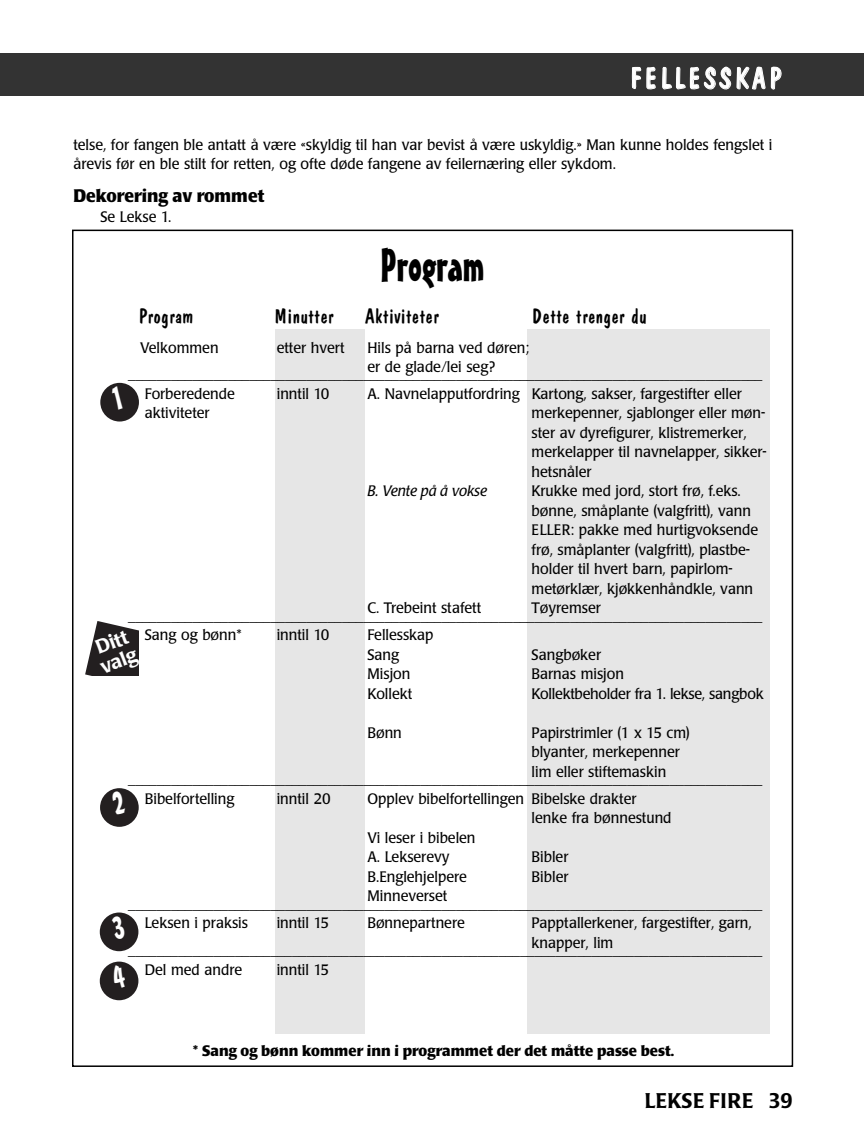
<style>
.page{position:relative;width:864px;height:1148px;background:#fff}
.page>*{position:absolute;margin:0;border:0;box-sizing:border-box;transform-origin:0 0}
.t1{font:45px "Mister Earl BT";color:#000}
.t2{font:30px "Dom Casual";letter-spacing:.095em;color:#fff;scale:.95 1}
.t3{font:21px "Dom Casual";color:#000}
.t4{font:500 21px "Poppl Laudatio";letter-spacing:.02em;color:#000;scale:.95 1}
.t5{font:500 19.5px/19.5px "Poppl Laudatio";color:#fff}
.t6{font:700 18px "Poppl Laudatio";color:#000;scale:.95 1}
.t7{font:15px/19.5px "Poppl Laudatio";color:#000;scale:.95 1}
.t8{font:700 15px "Poppl Laudatio";color:#000}
.t9{font:15px "Poppl Laudatio";letter-spacing:-.02em;color:#000;scale:.95 1}
.t10{font:italic 15px "Poppl Laudatio";color:#000}
</style>
<div class="page">
<div style="left:275px;top:328px;width:90px;height:705px;background:#e6e6e6"></div>
<div style="left:527px;top:328px;width:243px;height:705px;background:#e6e6e6"></div>
<div style="left:100px;top:383px;width:39px;height:38px;background:#231f20;border-radius:50%"></div>
<svg style="left:85px;top:621px;width:54px;height:54px"></svg>
<div style="left:100px;top:788px;width:39px;height:38px;background:#231f20;border-radius:50%"></div>
<div style="left:100px;top:912px;width:38px;height:39px;background:#231f20;border-radius:50%"></div>
<div style="left:100px;top:961px;width:38px;height:39px;background:#231f20;border-radius:50%"></div>
<div style="left:0;top:53px;width:864px;height:43px;background:#333"></div>
<h2 class="t2" style="left:630px;top:66px;width:161px">FELLESSKAP</h2>
<p class="t7" style="left:73px;top:136px;width:737px">telse, for fangen ble antatt å være «skyldig til han var bevist å være uskyldig.» Man kunne holdes fengslet i årevis før en ble stilt for retten, og ofte døde fangene av feilernæring eller sykdom.</p>
<p class="t6" style="left:74px;top:188px;width:202px">Dekorering av rommet</p>
<p class="t7" style="left:100px;top:208px;width:76px">Se Lekse 1.</p>
<h1 class="t1" style="left:380px;top:249px;width:106px">Program</h1>
<h3 class="t3" style="left:139px;top:308px;width:57px">Program</h3>
<h3 class="t3" style="left:274px;top:308px;width:61px">Minutter</h3>
<h3 class="t3" style="left:365px;top:308px;width:76px">Aktiviteter</h3>
<h3 class="t3" style="left:532px;top:308px;width:116px">Dette trenger du</h3>
<p class="t7" style="left:140px;top:339px;width:84px">Velkommen</p>
<p class="t7" style="left:277px;top:339px;width:73px">etter hvert</p>
<p class="t7" style="left:367px;top:340px;width:172px;line-height:18.8px">Hils på barna ved døren; er de glade/lei seg?</p>
<p class="t7" style="left:145px;top:366px;width:652px;text-indent:-17px">_________________________________________________________________________________________<br>Forberedende</p>
<p class="t7" style="left:277px;top:385px;width:57px">inntil 10</p>
<p class="t7" style="left:367px;top:385px;width:396px">A. Navnelapputfordring Kartong, sakser, fargestifter eller</p>
<p class="t7" style="left:145px;top:405px;width:70px">aktiviteter</p>
<p class="t7" style="left:532px;top:405px;width:249px">merkepenner, sjablonger eller møn&shy;ster av dyrefigurer, klistremerker, merkelapper til navnelapper, sikker&shy;hetsnåler</p>
<p class="t10" style="left:367px;top:485px;width:121px">B. Vente på å vokse</p>
<p class="t7" style="left:532px;top:483px;width:240px">Krukke med jord, stort frø, f.eks. bønne, småplante (valgfritt), vann ELLER: pakke med hurtigvoksende frø, småplanter (valgfritt), plastbe&shy;holder til hvert barn, papirlom&shy;metørklær, kjøkkenhåndkle, vann</p>
<p class="t7" style="left:367px;top:600px;width:121px">C. Trebeint stafett</p>
<p class="t7" style="left:532px;top:600px;width:74px">Tøyremser</p>
<p class="t7" style="left:145px;top:607px;width:652px;text-indent:-17px">_________________________________________________________________________________________<br>Sang og bønn*</p>
<p class="t7" style="left:277px;top:627px;width:57px">inntil 10</p>
<p class="t7" style="left:367px;top:627px;width:71px">Fellesskap<br>Sang</p>
<h3 class="t5" style="left:91px;top:641px;width:40px;rotate:-21deg">Ditt valg</h3>
<p class="t7" style="left:532px;top:646px;width:75px">Sangbøker</p>
<p class="t7" style="left:367px;top:666px;width:47px">Misjon</p>
<p class="t7" style="left:532px;top:666px;width:99px">Barnas misjon</p>
<p class="t7" style="left:367px;top:685px;width:49px">Kollekt</p>
<p class="t9" style="left:532px;top:687px;width:246px">Kollektbeholder fra 1. lekse, sangbok</p>
<p class="t7" style="left:367px;top:724px;width:38px">Bønn</p>
<p class="t7" style="left:532px;top:724px;width:168px">Papirstrimler (1 x 15 cm) blyanter, merkepenner lim eller stiftemaskin</p>
<p class="t7" style="left:145px;top:771px;width:652px;text-indent:-17px">_________________________________________________________________________________________<br>Bibelfortelling</p>
<p class="t7" style="left:277px;top:790px;width:58px">inntil 20</p>
<p class="t7" style="left:367px;top:790px;width:285px">Opplev bibelfortellingen Bibelske drakter</p>
<p class="t7" style="left:532px;top:810px;width:149px">lenke fra bønnestund</p>
<p class="t7" style="left:367px;top:829px;width:115px">Vi leser i bibelen</p>
<p class="t7" style="left:367px;top:849px;width:88px">A. Lekserevy</p>
<p class="t7" style="left:532px;top:849px;width:40px">Bibler</p>
<p class="t7" style="left:367px;top:868px;width:106px">B.Englehjelpere</p>
<p class="t7" style="left:532px;top:868px;width:40px">Bibler</p>
<p class="t7" style="left:367px;top:888px;width:86px">Minneverset</p>
<p class="t7" style="left:145px;top:895px;width:652px;text-indent:-17px">_________________________________________________________________________________________<br>Leksen i praksis</p>
<p class="t7" style="left:277px;top:915px;width:57px">inntil 15</p>
<p class="t7" style="left:367px;top:915px;width:104px">Bønnepartnere</p>
<p class="t7" style="left:532px;top:915px;width:233px">Papptallerkener, fargestifter, garn, knapper, lim</p>
<p class="t7" style="left:145px;top:942px;width:652px;text-indent:-17px">_________________________________________________________________________________________<br>Del med andre</p>
<p class="t7" style="left:277px;top:961px;width:57px">inntil 15</p>
<p class="t8" style="left:193px;top:1044px;width:482px">* Sang og bønn kommer inn i programmet der det måtte passe best.</p>
<h3 class="t4" style="left:645px;top:1092px;width:157px">LEKSE FIRE 39</h3>
</div>
